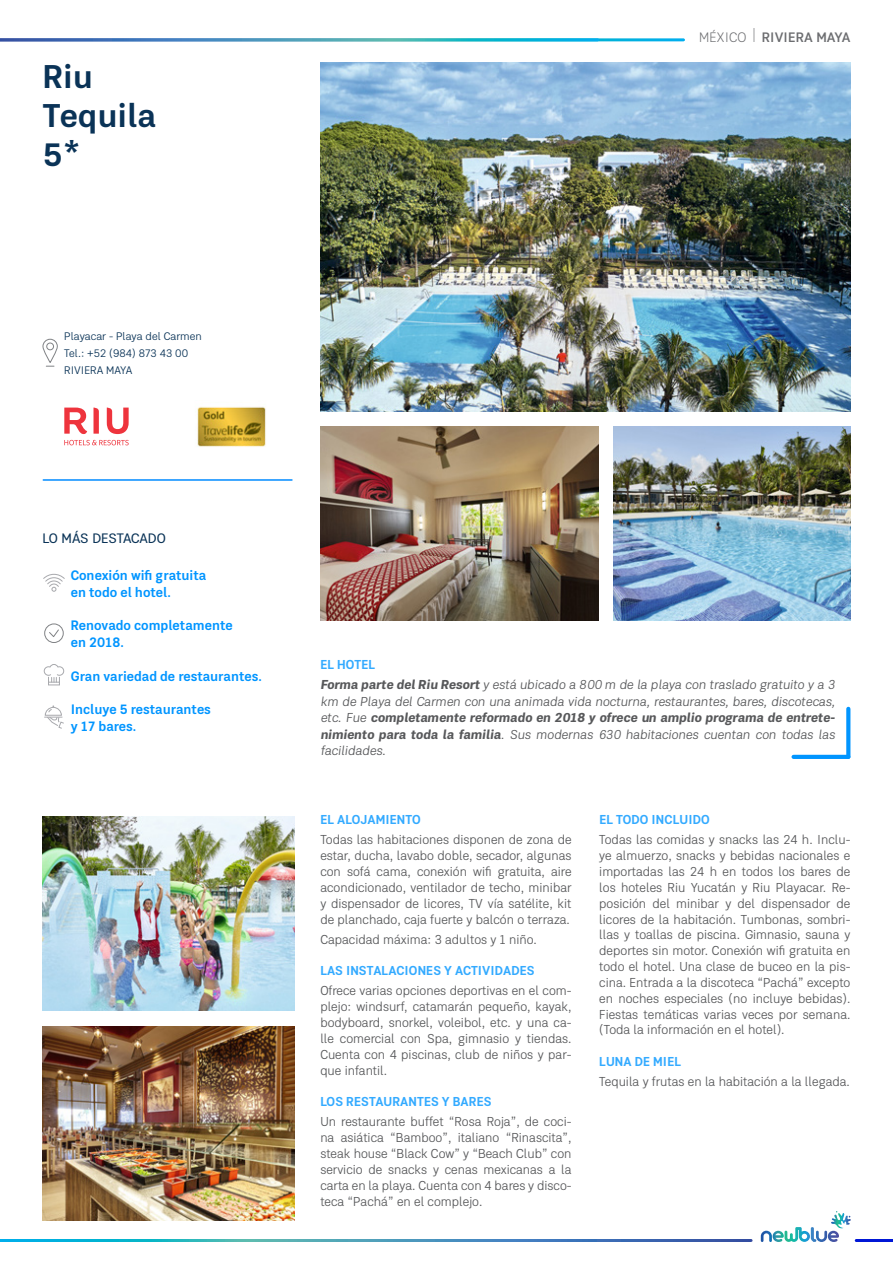
<style>
.page{position:relative;width:893px;height:1263px;background:#fff}
.page>*{position:absolute;margin:0;border:0;box-sizing:border-box;transform-origin:0 0}
.t1{font:700 33.45px/39.2px "Kommon Grotesk";color:#0a3357}
.t2{font:700 13.95px/16.8px "Kommon Grotesk";color:#0095ff;scale:.96 1}
.t3{font:600 13.95px "Kommon Grotesk";letter-spacing:.01em;color:#6c6d70}
.t4{font:13.95px "Kommon Grotesk";color:#0a3357}
.t5{font:13.2px/15.9px "Kommon Grotesk";color:#57585a;text-align:justify}
.t6{font:italic 13.2px/16.5px "Kommon Grotesk";color:#57585a}
.t7{font:700 13.2px "Kommon Grotesk";letter-spacing:.01em;color:#3af}
.t8{font:11.1px/16.8px "Kommon Grotesk";color:#0a3357}
.s1{font-weight:300}
.s2{font-weight:100;font-size:27.9px}
.s3{font-weight:700;font-style:normal;color:#3af}
.s4{font-weight:700}
</style>
<div class="page">
<hr style="left:856px;top:1239px;width:37px;height:3px;background:#0017d6">
<svg style="left:761px;top:1211px;width:90px;height:31px"></svg>
<img style="left:43px;top:1026px;width:252px;height:194px">
<img style="left:43px;top:816px;width:252px;height:195px">
<svg style="left:42px;top:338px;width:16px;height:29px"></svg>
<svg style="left:43px;top:573px;width:22px;height:19px"></svg>
<svg style="left:44px;top:705px;width:20px;height:24px"></svg>
<img style="left:320px;top:62px;width:530px;height:350px">
<img style="left:613px;top:426px;width:237px;height:195px">
<img style="left:320px;top:426px;width:278px;height:195px">
<hr style="left:793px;top:755px;width:55px;height:4px;background:#0095ff">
<svg style="left:846px;top:709px;width:4px;height:48px"></svg>
<svg style="left:43px;top:664px;width:22px;height:22px"></svg>
<div style="left:44px;top:624px;width:20px;height:19px;border:1px solid #808285;border-radius:50%"></div>
<svg style="left:49px;top:629px;width:10px;height:8px"></svg>
<svg style="left:64px;top:407px;width:65px;height:38px"></svg>
<img style="left:197px;top:406px;width:69px;height:41px">
<hr style="left:43px;top:479px;width:249px;height:2px;background:#008bff">
<h1 class="t1" style="left:43px;top:55px;width:115px">Riu<br>Tequila<br>5*</h1>
<p class="t3" style="left:699px;top:27px;width:153px"><span class="s1">MÉXICO</span> <span class="s2">ı</span> RIVIERA MAYA</p>
<p class="t8" style="left:64px;top:328px;width:139px">Playacar - Playa del Carmen<br>Tel.: +52 (984) 873 43 00<br>RIVIERA MAYA</p>
<p class="t4" style="left:43px;top:528px;width:125px">LO MÁS DESTACADO</p>
<p class="t2" style="left:71px;top:566px;width:143px">Conexión wifi gratuita en todo el hotel.</p>
<p class="t2" style="left:71px;top:617px;width:170px">Renovado completamente en 2018.</p>
<p class="t2" style="left:71px;top:667px;width:201px">Gran variedad de restaurantes.</p>
<p class="t2" style="left:71px;top:700px;width:148px">Incluye 5 restaurantes y 17 bares.</p>
<p class="t6" style="left:320px;top:654px;width:516px;line-height:20.4px"><span class="s3">EL HOTEL<br></span><span class="s4">Forma parte del Riu Resort</span> y está ubicado a 800 m de la playa con traslado gratuito y a 3</p>
<p class="t6" style="left:320px;top:693px;width:516px;text-align:justify">km de Playa del Carmen con una animada vida nocturna, restaurantes, bares, discotecas, etc. Fue <span class="s4">completamente reformado en 2018 y ofrece un amplio programa de entrete&shy;nimiento para toda la familia</span>. Sus modernas 630 habitaciones cuentan con todas las facilidades.</p>
<p class="t7" style="left:320px;top:810px;width:102px">EL ALOJAMIENTO</p>
<p class="t5" style="left:320px;top:832px;width:253px">Todas las habitaciones disponen de zona de estar, ducha, lavabo doble, secador, algunas con sofá cama, conexión wifi gratuita, aire acondicionado, ventilador de techo, minibar y dispensador de licores, TV vía satélite, kit de planchado, caja fuerte y balcón o terraza.</p>
<p class="t5" style="left:320px;top:931px;width:218px">Capacidad máxima: 3 adultos y 1 niño.</p>
<p class="t7" style="left:320px;top:961px;width:216px">LAS INSTALACIONES Y ACTIVIDADES</p>
<p class="t5" style="left:320px;top:983px;width:253px">Ofrece varias opciones deportivas en el com&shy;plejo: windsurf, catamarán pequeño, kayak, bodyboard, snorkel, voleibol, etc. y una ca&shy;lle comercial con Spa, gimnasio y tiendas.<br>Cuenta con 4 piscinas, club de niños y par&shy;que infantil.</p>
<p class="t7" style="left:320px;top:1092px;width:173px">LOS RESTAURANTES Y BARES</p>
<p class="t5" style="left:320px;top:1114px;width:253px">Un restaurante buffet “Rosa Roja”, de coci&shy;na asiática “Bamboo”, italiano “Rinascita”, steak house “Black Cow” y “Beach Club” con servicio de snacks y cenas mexicanas a la carta en la playa. Cuenta con 4 bares y disco&shy;teca “Pachá” en el complejo.</p>
<p class="t7" style="left:599px;top:810px;width:112px">EL TODO INCLUIDO</p>
<p class="t5" style="left:599px;top:832px;width:253px">Todas las comidas y snacks las 24 h. Inclu&shy;ye almuerzo, snacks y bebidas nacionales e importadas las 24 h en todos los bares de los hoteles Riu Yucatán y Riu Playacar. Re&shy;posición del minibar y del dispensador de licores de la habitación. Tumbonas, sombri&shy;llas y toallas de piscina. Gimnasio, sauna y deportes sin motor. Conexión wifi gratuita en todo el hotel. Una clase de buceo en la pis&shy;cina. Entrada a la discoteca “Pachá” excepto en noches especiales (no incluye bebidas).<br>Fiestas temáticas varias veces por semana. (Toda la información en el hotel).</p>
<p class="t7" style="left:599px;top:1052px;width:83px">LUNA DE MIEL</p>
<p class="t5" style="left:599px;top:1073px;width:252px">Tequila y frutas en la habitación a la llegada.</p>
</div>
